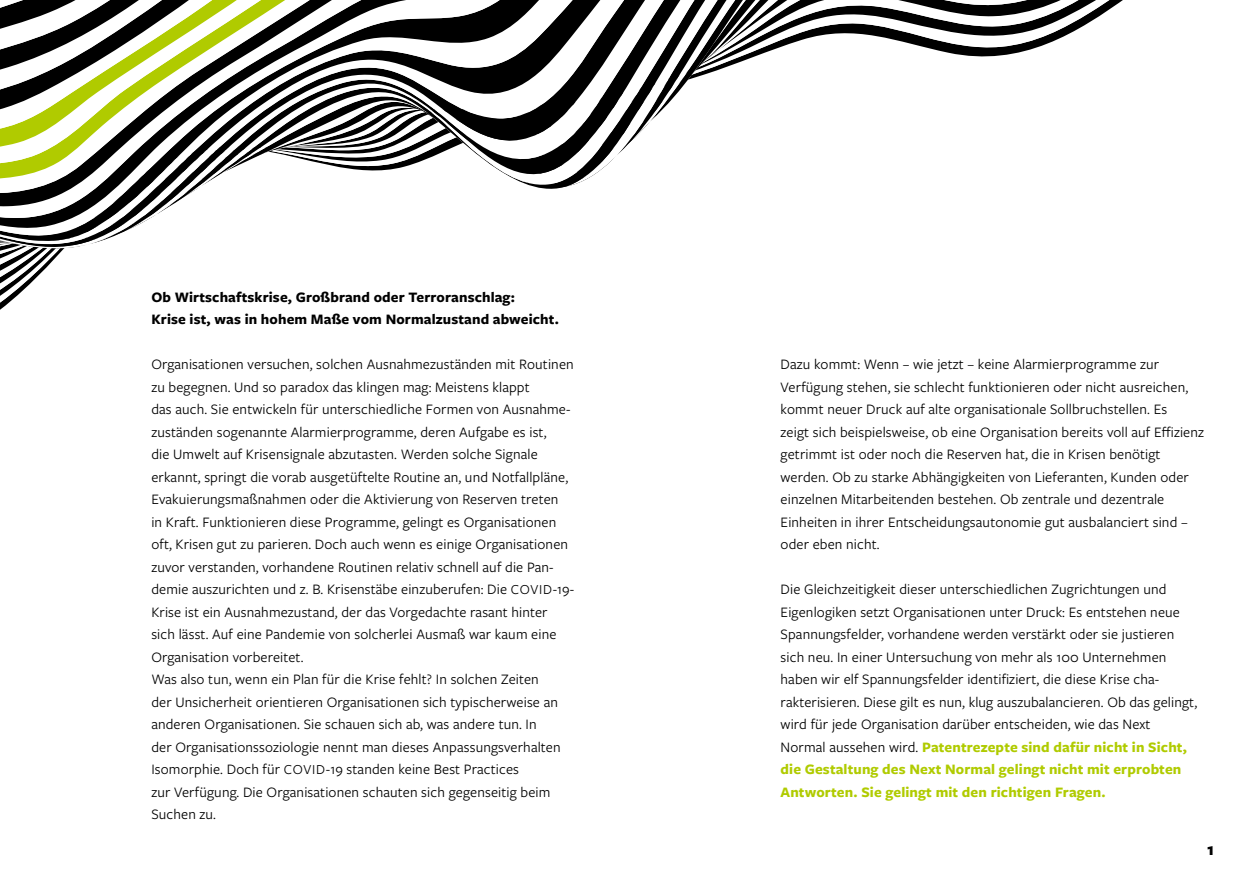
<style>
.page{position:relative;width:1259px;height:893px;background:#fff}
.page>*{position:absolute;margin:0;border:0;box-sizing:border-box;transform-origin:0 0}
.t1{font:700 18px "Freight Sans Pro";color:#000}
.t2{font:15px/22.5px "Freight Sans Pro";letter-spacing:.01em;color:#000}
.t3{font:700 15px/22.5px "Freight Sans Pro";letter-spacing:.01em;color:#000}
.s1{font-size:14.25px}
.s2{font-weight:700;color:#b0cb00}
</style>
<div class="page">
<svg style="left:760px;top:0;width:42px;height:55px"></svg>
<svg style="left:716px;top:0;width:44px;height:71px"></svg>
<svg style="left:672px;top:0;width:44px;height:99px"></svg>
<svg style="left:630px;top:0;width:42px;height:142px"></svg>
<svg style="left:590px;top:0;width:40px;height:177px"></svg>
<svg style="left:555px;top:0;width:35px;height:189px"></svg>
<svg style="left:528px;top:0;width:27px;height:189px"></svg>
<svg style="left:505px;top:0;width:23px;height:185px"></svg>
<svg style="left:485px;top:0;width:20px;height:174px"></svg>
<svg style="left:464px;top:8px;width:21px;height:153px"></svg>
<svg style="left:441px;top:15px;width:23px;height:138px"></svg>
<svg style="left:413px;top:18px;width:28px;height:146px"></svg>
<svg style="left:377px;top:0;width:36px;height:171px"></svg>
<svg style="left:335px;top:0;width:42px;height:171px"></svg>
<svg style="left:289px;top:0;width:46px;height:167px"></svg>
<svg style="left:241px;top:0;width:48px;height:164px"></svg>
<svg style="left:195px;top:0;width:46px;height:190px"></svg>
<svg style="left:154px;top:0;width:41px;height:216px"></svg>
<svg style="left:119px;top:0;width:35px;height:234px"></svg>
<svg style="left:0;top:0;width:119px;height:310px"></svg>
<p class="t3" style="left:151px;top:285px;width:409px">Ob Wirtschaftskrise, Großbrand oder Terroranschlag:<br>Krise ist, was in hohem Maße vom Normalzustand abweicht.</p>
<p class="t2" style="left:151px;top:352px;width:424px">Organisationen versuchen, solchen Ausnahmezuständen mit Routinen zu begegnen. Und so paradox das klingen mag: Meistens klappt<br>das auch. Sie entwickeln für unterschiedliche Formen von Ausnahme&shy;zuständen sogenannte Alarmierprogramme, deren Aufgabe es ist,<br>die Umwelt auf Krisensignale abzutasten. Werden solche Signale erkannt, springt die vorab ausgetüftelte Routine an, und Notfallpläne, Evakuierungsmaßnahmen oder die Aktivierung von Reserven treten<br>in Kraft. Funktionieren diese Programme, gelingt es Organisationen oft, Krisen gut zu parieren. Doch auch wenn es einige Organisationen zuvor verstanden, vorhandene Routinen relativ schnell auf die Pan&shy;demie auszurichten und z. B. Krisenstäbe einzuberufen: Die <span class="s1">COVID</span>-19-- Krise ist ein Ausnahmezustand, der das Vorgedachte rasant hinter sich lässt. Auf eine Pandemie von solcherlei Ausmaß war kaum eine Organisation vorbereitet.<br>Was also tun, wenn ein Plan für die Krise fehlt? In solchen Zeiten<br>der Unsicherheit orientieren Organisationen sich typischerweise an anderen Organisationen. Sie schauen sich ab, was andere tun. In<br>der Organisationssoziologie nennt man dieses Anpassungsverhalten Isomorphie. Doch für <span class="s1">COVID</span>-19 standen keine Best Practices<br>zur Verfügung. Die Organisationen schauten sich gegenseitig beim Suchen zu.</p>
<p class="t2" style="left:780px;top:352px;width:425px">Dazu kommt: Wenn – wie jetzt – keine Alarmierprogramme zur Verfügung stehen, sie schlecht funktionieren oder nicht ausreichen, kommt neuer Druck auf alte organisationale Sollbruchstellen. Es<br>zeigt sich beispielsweise, ob eine Organisation bereits voll auf Effizienz getrimmt ist oder noch die Reserven hat, die in Krisen benötigt werden. Ob zu starke Abhängigkeiten von Lieferanten, Kunden oder einzelnen Mitarbeitenden bestehen. Ob zentrale und dezentrale Einheiten in ihrer Entscheidungsautonomie gut ausbalanciert sind – oder eben nicht.</p>
<p class="t2" style="left:780px;top:577px;width:418px">Die Gleichzeitigkeit dieser unterschiedlichen Zugrichtungen und Eigenlogiken setzt Organisationen unter Druck: Es entstehen neue Spannungsfelder, vorhandene werden verstärkt oder sie justieren sich neu. In einer Untersuchung von mehr als 100 Unternehmen haben wir elf Spannungsfelder identifiziert, die diese Krise cha&shy;rakterisieren. Diese gilt es nun, klug auszubalancieren. Ob das gelingt, wird für jede Organisation darüber entscheiden, wie das Next Normal aussehen wird. <span class="s2">Patentrezepte sind dafür nicht in Sicht, die Gestaltung des Next Normal gelingt nicht mit erprobten Antworten. Sie gelingt mit den richtigen Fragen.</span></p>
<p class="t1" style="left:1207px;top:836px;width:8px">1</p>
</div>
